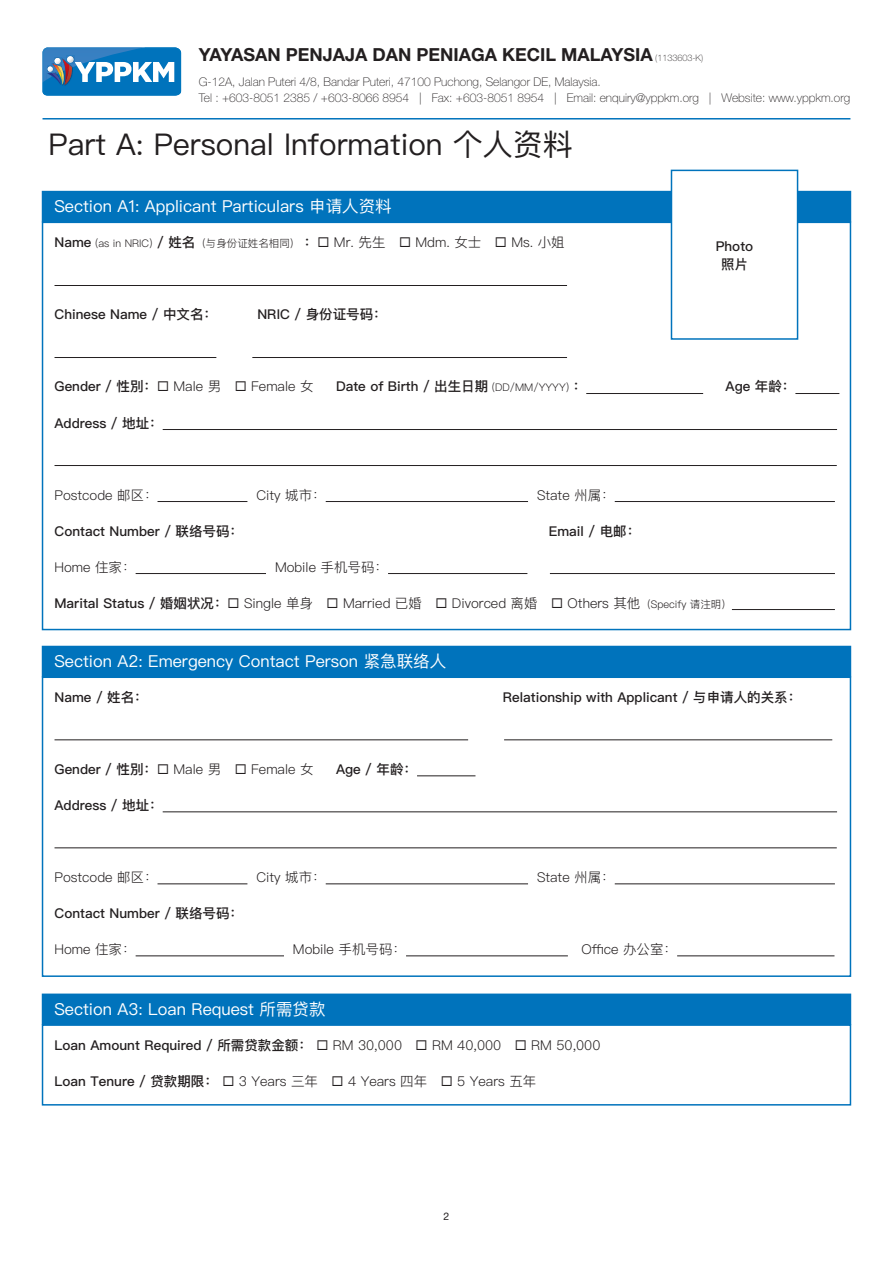
<style>
.page{position:relative;width:893px;height:1263px;background:#fff}
.page>*{position:absolute;margin:0;border:0;box-sizing:border-box;transform-origin:0 0}
.t1{font:30px "Ping Fang SC";color:#231f20}
.t2{font:700 18px "Helvetica Neue LT Std";color:#231f20}
.t3{font:16.5px "Ping Fang SC";color:#fff}
.t4{font:300 13.5px "Ping Fang SC";color:#231f20}
.t5{font:500 13.5px "Ping Fang SC";color:#231f20}
.t6{font:100 12px/16.2px "Helvetica Neue LT Std";color:#231f20}
.t7{font:300 10.5px "Ping Fang SC";color:#231f20}
.t8{font:10.5px "Helvetica Neue LT Std";color:#231f20}
.s1{font-weight:100;font-size:9px}
.s2{font-weight:500;font-size:13.5px}
.s3{font-size:13.5px}
.s4{font-weight:500}
.s5{font-weight:300;font-size:10.5px}
.s6{font-size:10.5px}
.s7{font-weight:300}
</style>
<div class="page">
<hr style="left:43px;top:118px;width:807px;height:2px;background:#0073bc">
<svg style="left:43px;top:47px;width:138px;height:49px"></svg>
<div style="left:42px;top:222px;width:809px;height:408px;border:2px solid #0073bc"></div>
<div style="left:42px;top:191px;width:809px;height:31px;background:#0073bc"></div>
<div style="left:42px;top:676px;width:809px;height:301px;border:2px solid #0073bc"></div>
<div style="left:42px;top:1024px;width:809px;height:81px;border:2px solid #0073bc"></div>
<div style="left:42px;top:646px;width:809px;height:31px;background:#0073bc"></div>
<div style="left:42px;top:993px;width:809px;height:32px;background:#0073bc;border:2px solid #0073bc"></div>
<hr style="left:55px;top:285px;width:512px;height:1px;background:#231f20">
<hr style="left:55px;top:357px;width:161px;height:1px;background:#231f20">
<hr style="left:252px;top:357px;width:315px;height:1px;background:#231f20">
<hr style="left:586px;top:393px;width:117px;height:1px;background:#231f20">
<hr style="left:795px;top:393px;width:44px;height:1px;background:#231f20">
<hr style="left:163px;top:429px;width:674px;height:1px;background:#231f20">
<hr style="left:55px;top:465px;width:782px;height:1px;background:#231f20">
<hr style="left:158px;top:501px;width:89px;height:1px;background:#231f20">
<hr style="left:326px;top:501px;width:202px;height:1px;background:#231f20">
<hr style="left:615px;top:501px;width:220px;height:1px;background:#231f20">
<hr style="left:136px;top:573px;width:130px;height:1px;background:#231f20">
<hr style="left:388px;top:573px;width:139px;height:1px;background:#231f20">
<hr style="left:550px;top:573px;width:285px;height:1px;background:#231f20">
<hr style="left:732px;top:609px;width:103px;height:1px;background:#231f20">
<hr style="left:55px;top:739px;width:413px;height:1px;background:#231f20">
<hr style="left:504px;top:739px;width:328px;height:1px;background:#231f20">
<hr style="left:417px;top:775px;width:58px;height:1px;background:#231f20">
<hr style="left:163px;top:811px;width:674px;height:1px;background:#231f20">
<hr style="left:55px;top:847px;width:782px;height:1px;background:#231f20">
<hr style="left:158px;top:883px;width:89px;height:1px;background:#231f20">
<hr style="left:326px;top:883px;width:202px;height:1px;background:#231f20">
<hr style="left:615px;top:883px;width:220px;height:1px;background:#231f20">
<hr style="left:136px;top:955px;width:148px;height:1px;background:#231f20">
<hr style="left:406px;top:955px;width:162px;height:1px;background:#231f20">
<hr style="left:677px;top:955px;width:157px;height:1px;background:#231f20">
<div style="left:671px;top:170px;width:127px;height:170px;background:#fff;border:2px solid #0073bc"></div>
<h2 class="t2" style="left:199px;top:43px;width:506px">YAYASAN PENJAJA DAN PENIAGA KECIL MALAYSIA <span class="s1">(1133603-K)</span></h2>
<p class="t6" style="left:199px;top:74px;width:653px">G-12A, Jalan Puteri 4/8, Bandar Puteri, 47100 Puchong, Selangor DE, Malaysia.<br>Tel : +603-8051 2385 / +603-8066 8954 | Fax: +603-8051 8954 | Email: enquiry@yppkm.org | Website: www.yppkm.org</p>
<p class="t1" style="left:49px;top:125px;width:526px">Part A: Personal Information 个人资料</p>
<p class="t3" style="left:55px;top:196px;width:339px">Section A1: Applicant Particulars 申请人资料</p>
<p class="t7" style="left:55px;top:237px;width:512px"><span class="s2">Name</span> (as in NRIC) <span class="s2">/ 姓名</span>（与身份证姓名相同） <span class="s2">：</span>◻ <span class="s3">Mr. 先生</span> ◻ <span class="s3">Mdm. 女士</span> ◻ <span class="s3">Ms. 小姐</span></p>
<p class="t5" style="left:55px;top:306px;width:164px">Chinese Name / 中文名：</p>
<p class="t5" style="left:257px;top:306px;width:131px">NRIC / 身份证号码：</p>
<p class="t5" style="left:716px;top:237px;width:39px">Photo</p>
<p class="t5" style="left:721px;top:255px;width:28px">照片</p>
<p class="t4" style="left:55px;top:378px;width:260px"><span class="s4">Gender / 性別：</span>◻ Male 男 ◻ Female 女</p>
<p class="t5" style="left:336px;top:378px;width:252px">Date of Birth / 出生日期 <span class="s5">(DD/MM/YYYY)</span> ：</p>
<p class="t5" style="left:726px;top:378px;width:71px">Age 年龄：</p>
<p class="t5" style="left:55px;top:414px;width:110px">Address / 地址：</p>
<p class="t4" style="left:55px;top:486px;width:104px">Postcode 邮区：</p>
<p class="t4" style="left:256px;top:486px;width:71px">City 城市：</p>
<p class="t4" style="left:537px;top:486px;width:79px">State 州属：</p>
<p class="t5" style="left:55px;top:522px;width:190px">Contact Number / 联络号码：</p>
<p class="t5" style="left:549px;top:522px;width:93px">Email / 电邮：</p>
<p class="t4" style="left:55px;top:558px;width:83px">Home 住家：</p>
<p class="t4" style="left:275px;top:558px;width:115px">Mobile 手机号码：</p>
<p class="t4" style="left:55px;top:594px;width:679px"><span class="s4">Marital Status / 婚姻状况：</span>◻ Single 单身 ◻ Married 已婚 ◻ Divorced 离婚 ◻ Others 其他<span class="s6">（Specify 请注明）</span></p>
<p class="t3" style="left:55px;top:651px;width:393px">Section A2: Emergency Contact Person 紧急联络人</p>
<p class="t5" style="left:55px;top:689px;width:95px">Name / 姓名：</p>
<p class="t5" style="left:503px;top:689px;width:300px">Relationship with Applicant / 与申请人的关系：</p>
<p class="t4" style="left:55px;top:761px;width:260px"><span class="s4">Gender / 性別：</span>◻ Male 男 ◻ Female 女</p>
<p class="t5" style="left:336px;top:761px;width:83px">Age / 年龄：</p>
<p class="t5" style="left:55px;top:797px;width:110px">Address / 地址：</p>
<p class="t4" style="left:55px;top:869px;width:104px">Postcode 邮区：</p>
<p class="t4" style="left:256px;top:869px;width:71px">City 城市：</p>
<p class="t4" style="left:537px;top:869px;width:79px">State 州属：</p>
<p class="t5" style="left:55px;top:905px;width:190px">Contact Number / 联络号码：</p>
<p class="t4" style="left:55px;top:941px;width:83px">Home 住家：</p>
<p class="t4" style="left:293px;top:941px;width:115px">Mobile 手机号码：</p>
<p class="t4" style="left:581px;top:941px;width:97px">Office 办公室：</p>
<p class="t3" style="left:55px;top:999px;width:273px">Section A3: Loan Request 所需贷款</p>
<p class="t5" style="left:55px;top:1037px;width:547px">Loan Amount Required / 所需贷款金额： ◻ <span class="s7">RM 30,000</span> ◻ <span class="s7">RM 40,000</span> ◻ <span class="s7">RM 50,000</span></p>
<p class="t4" style="left:55px;top:1073px;width:483px"><span class="s4">Loan Tenure / 贷款期限：</span> ◻ 3 Years 三年 ◻ 4 Years 四年 ◻ 5 Years 五年</p>
<p class="t8" style="left:444px;top:1210px;width:7px">2</p>
</div>
